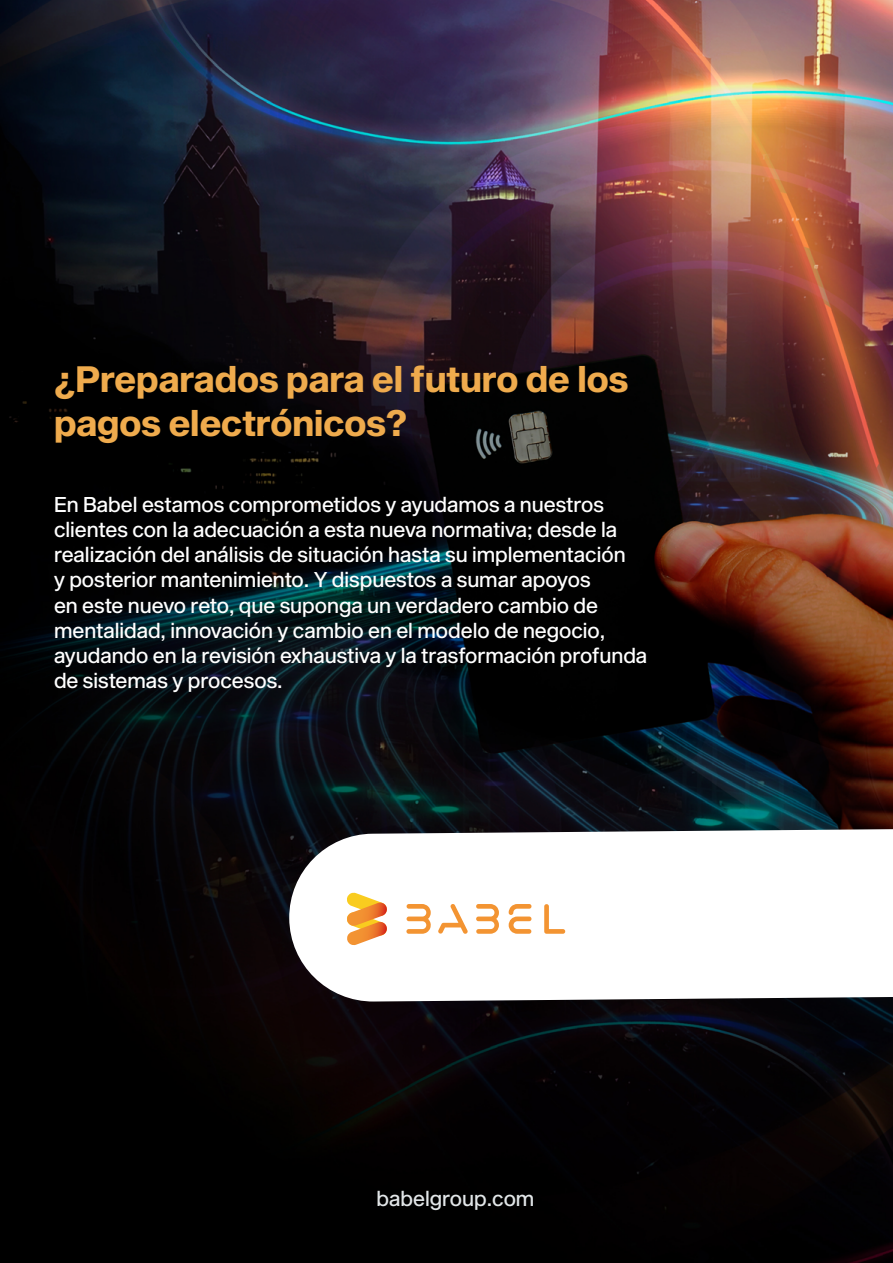
<style>
.page{position:relative;width:893px;height:1263px;background:#fff}
.page>*{position:absolute;margin:0;border:0;box-sizing:border-box;transform-origin:0 0}
.t1{font:700 36px/43.2px "Sequel Sans Headline";color:#efab4d}
.t2{font:21px/25.2px "Sequel Sans Headline";color:#fff}
.t3{font:21px "Sequel Sans Headline";color:#e2e6e8}
</style>
<div class="page">
<img style="left:0;top:0;width:893px;height:1263px">
<svg style="left:289px;top:829px;width:604px;height:173px"></svg>
<svg style="left:544px;top:904px;width:21px;height:30px"></svg>
<svg style="left:438px;top:904px;width:30px;height:30px"></svg>
<svg style="left:509px;top:904px;width:22px;height:30px"></svg>
<svg style="left:406px;top:904px;width:25px;height:30px"></svg>
<svg style="left:476px;top:904px;width:23px;height:30px"></svg>
<svg style="left:347px;top:893px;width:40px;height:52px"></svg>
<p class="t1" style="left:54px;top:360px;width:576px">¿Preparados para el futuro de los pagos electrónicos?</p>
<p class="t2" style="left:54px;top:492px;width:595px">En Babel estamos comprometidos y ayudamos a nuestros clientes con la adecuación a esta nueva normativa; desde la realización del análisis de situación hasta su implementación<br>y posterior mantenimiento. Y dispuestos a sumar apoyos<br>en este nuevo reto, que suponga un verdadero cambio de mentalidad, innovación y cambio en el modelo de negocio, ayudando en la revisión exhaustiva y la trasformación profunda de sistemas y procesos.</p>
<p class="t3" style="left:377px;top:1183px;width:159px">babelgroup.com</p>
</div>
